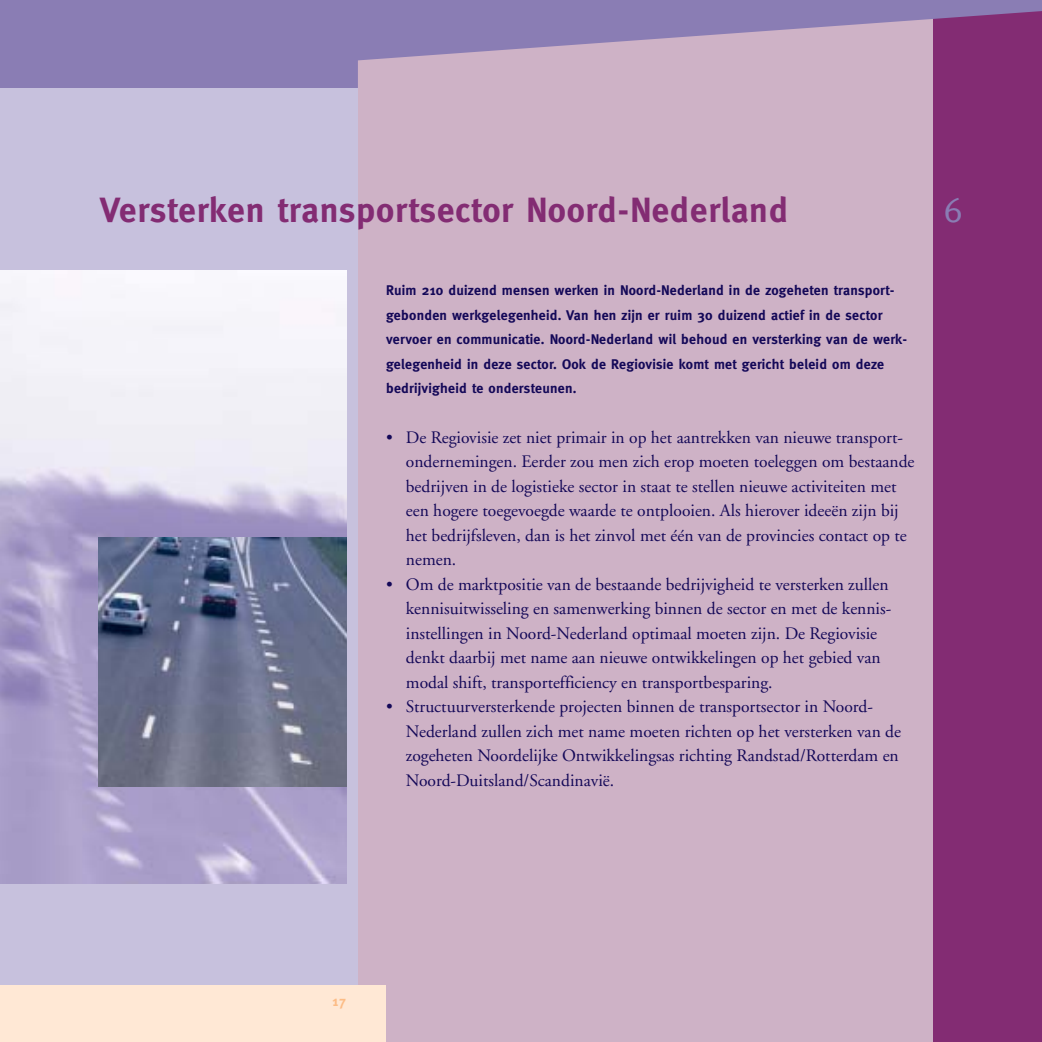
<style>
.page{position:relative;width:1042px;height:1042px;background:#fff}
.page>*{position:absolute;margin:0;border:0;box-sizing:border-box;transform-origin:0 0}
.t1{font:700 35px "Meta";letter-spacing:.02em;color:#832c73}
.t2{font:35px "Meta";color:#8a7db4}
.t3{font:17.5px/24.5px "Adobe Garamond";color:#140858}
.t4{font:700 14px/24.5px "Meta";letter-spacing:.015em;color:#140858}
.t5{font:700 14px "Meta";color:#fcbc86}
</style>
<div class="page">
<div style="left:0;top:0;width:1041px;height:1041px;background:#ceb2c6"></div>
<div style="left:933px;top:0;width:108px;height:1041px;background:#832c73"></div>
<svg style="left:0;top:0;width:1041px;height:88px;fill:#8a7db4"></svg>
<div style="left:0;top:88px;width:358px;height:953px;background:#c7c1dd"></div>
<div style="left:0;top:985px;width:386px;height:56px;background:#ffe8d5"></div>
<img style="left:0;top:271px;width:346px;height:612px">
<img style="left:98px;top:537px;width:248px;height:249px">
<h1 class="t1" style="left:100px;top:197px;width:689px">Versterken transportsector Noord-Nederland</h1>
<h1 class="t2" style="left:943px;top:197px;width:20px">6</h1>
<p class="t4" style="left:386px;top:280px;width:522px">Ruim 210 duizend mensen werken in Noord-Nederland in de zogeheten transport&shy;gebonden werkgelegenheid. Van hen zijn er ruim 30 duizend actief in de sector vervoer en communicatie. Noord-Nederland wil behoud en versterking van de werk&shy;gelegenheid in deze sector. Ook de Regiovisie komt met gericht beleid om deze bedrijvigheid te ondersteunen.</p>
<p class="t3" style="left:406px;top:426px;width:510px;text-indent:-20px">• De Regiovisie zet niet primair in op het aantrekken van nieuwe transport&shy;ondernemingen. Eerder zou men zich erop moeten toeleggen om bestaande bedrijven in de logistieke sector in staat te stellen nieuwe activiteiten met een hogere toegevoegde waarde te ontplooien. Als hierover ideeën zijn bij het bedrijfsleven, dan is het zinvol met één van de provincies contact op te nemen.</p>
<p class="t3" style="left:406px;top:573px;width:487px;text-indent:-20px">• Om de marktpositie van de bestaande bedrijvigheid te versterken zullen kennisuitwisseling en samenwerking binnen de sector en met de kennis&shy;instellingen in Noord-Nederland optimaal moeten zijn. De Regiovisie denkt daarbij met name aan nieuwe ontwikkelingen op het gebied van modal shift, transportefficiency en transportbesparing.</p>
<p class="t3" style="left:406px;top:696px;width:496px;text-indent:-20px">• Structuurversterkende projecten binnen de transportsector in Noord-Nederland zullen zich met name moeten richten op het versterken van de zogeheten Noordelijke Ontwikkelingsas richting Randstad/Rotterdam en Noord-Duitsland/Scandinavië.</p>
<p class="t5" style="left:332px;top:996px;width:15px">17</p>
</div>
